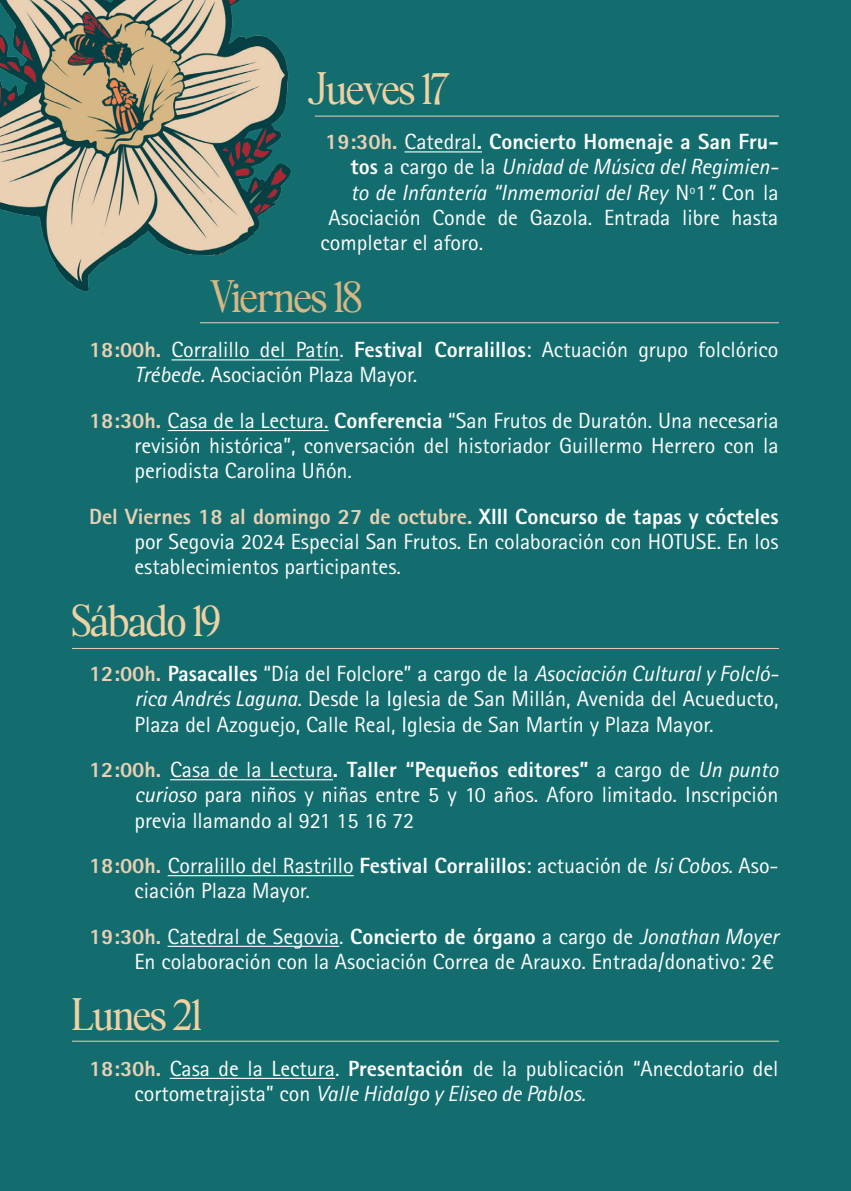
<style>
.page{position:relative;width:851px;height:1191px;background:#fff}
.page>*{position:absolute;margin:0;border:0;box-sizing:border-box;transform-origin:0 0}
.t1{font:36px "Bethany Elingston";letter-spacing:-.01em;color:#efd2a4}
.t2{font:36px "Bethany Elingston";letter-spacing:-.005em;color:#d6b785}
.t3{font:22px/25.2px "Agfa Rotis Sans Serif";color:#fff;text-align:justify}
.t4{font:italic 22px "Agfa Rotis Sans Serif";color:#fff}
.t5{font:800 22px "Agfa Rotis Sans Serif";color:#fff}
.s1{color:#e9d0b3}
.s2{font-weight:400}
.s3{font-weight:800;font-style:normal}
.s4{font-style:normal}
.s5{font-weight:800;color:#e9d0b3}
.s6{font-weight:800}
.s7{font-style:italic}
</style>
<div class="page">
<div style="left:0;top:0;width:850px;height:1191px;background:#136d6f"></div>
<hr style="left:404px;top:151px;width:78px;height:1px;background:#fff">
<hr style="left:171px;top:359px;width:168px;height:1px;background:#fff">
<hr style="left:168px;top:430px;width:160px;height:1px;background:#fff">
<hr style="left:170px;top:779px;width:163px;height:1px;background:#fff">
<hr style="left:168px;top:875px;width:186px;height:1px;background:#fff">
<hr style="left:168px;top:945px;width:171px;height:2px;background:#fff">
<hr style="left:170px;top:1077px;width:165px;height:2px;background:#fff">
<img style="left:0;top:0;width:292px;height:292px">
<hr style="left:315px;top:116px;width:463px;height:1px;background:#e9d0b3">
<hr style="left:200px;top:322px;width:578px;height:1px;background:#e9d0b3">
<hr style="left:72px;top:648px;width:706px;height:1px;background:#e9d0b3">
<hr style="left:72px;top:1040px;width:706px;height:1px;background:#e9d0b3">
<p class="t1" style="left:308px;top:63px;width:143px">Jueves 17</p>
<p class="t5" style="left:325px;top:128px;width:454px"><span class="s1">19:30h.</span> <span class="s2">Catedral</span>. Concierto Homenaje a San Fru-</p>
<p class="t4" style="left:350px;top:154px;width:429px"><span class="s3">tos</span> <span class="s4">a cargo de la</span> Unidad de Música del Regimien-</p>
<p class="t4" style="left:350px;top:179px;width:429px">to de Infantería “Inmemorial del Rey <span class="s4">Nº1</span>”. <span class="s4">Con la</span></p>
<p class="t3" style="left:328px;top:205px;width:451px">Asociación Conde de Gazola. Entrada libre hasta</p>
<p class="t3" style="left:320px;top:230px;width:164px">completar el aforo.</p>
<p class="t2" style="left:210px;top:271px;width:153px">Viernes 18</p>
<p class="t3" style="left:134px;top:337px;width:645px;text-indent:-45px"><span class="s5">18:00h.</span> Corralillo del Patín. <span class="s6">Festival Corralillos</span>: Actuación grupo folclórico<br><span class="s7">Trébede.</span> Asociación Plaza Mayor.</p>
<p class="t3" style="left:134px;top:407px;width:645px;text-indent:-45px"><span class="s5">18:30h.</span> Casa de la Lectura. <span class="s6">Conferencia</span> “San Frutos de Duratón. Una necesaria revisión histórica”, conversación del historiador Guillermo Herrero con la periodista Carolina Uñón.</p>
<p class="t3" style="left:134px;top:503px;width:645px;text-indent:-45px"><span class="s5">Del Viernes 18 al domingo 27 de octubre.</span> <span class="s6">XIII Concurso de tapas y cócteles </span>por Segovia 2024 Especial San Frutos. En colaboración con HOTUSE. En los establecimientos participantes.</p>
<p class="t1" style="left:72px;top:594px;width:150px">Sábado 19</p>
<p class="t3" style="left:134px;top:661px;width:645px;text-indent:-45px"><span class="s5">12:00h.</span> <span class="s6">Pasacalles</span> “Día del Folclore” a cargo de la <span class="s7">Asociación Cultural y Folcló&shy;rica Andrés Laguna</span>. Desde la Iglesia de San Millán, Avenida del Acueducto, Plaza del Azoguejo, Calle Real, Iglesia de San Martín y Plaza Mayor.</p>
<p class="t3" style="left:134px;top:756px;width:645px;text-indent:-45px"><span class="s5">12:00h.</span> Casa de la Lectura<span class="s6">. Taller “Pequeños editores”</span> a cargo de <span class="s7">Un punto curioso</span> para niños y niñas entre 5 y 10 años. Aforo limitado. Inscripción previa llamando al 921 15 16 72</p>
<p class="t3" style="left:134px;top:852px;width:645px;text-indent:-45px"><span class="s5">18:00h.</span> Corralillo del Rastrillo <span class="s6">Festival Corralillos</span>: actuación de <span class="s7">Isi Cobos</span>. Aso&shy;ciación Plaza Mayor.</p>
<p class="t3" style="left:89px;top:923px;width:690px;text-align:right"><span class="s5">19:30h.</span> Catedral de Segovia. <span class="s6">Concierto de órgano</span> a cargo de <span class="s7">Jonathan Moyer<br></span>En colaboración con la Asociación Correa de Arauxo. Entrada/donativo: 2€</p>
<p class="t1" style="left:72px;top:989px;width:132px">Lunes 21</p>
<p class="t3" style="left:134px;top:1055px;width:645px;text-indent:-45px"><span class="s5">18:30h.</span> Casa de la Lectura. <span class="s6">Presentación</span> de la publicación “Anecdotario del cortometrajista” con <span class="s7">Valle Hidalgo y Eliseo de Pablos.</span></p>
</div>
